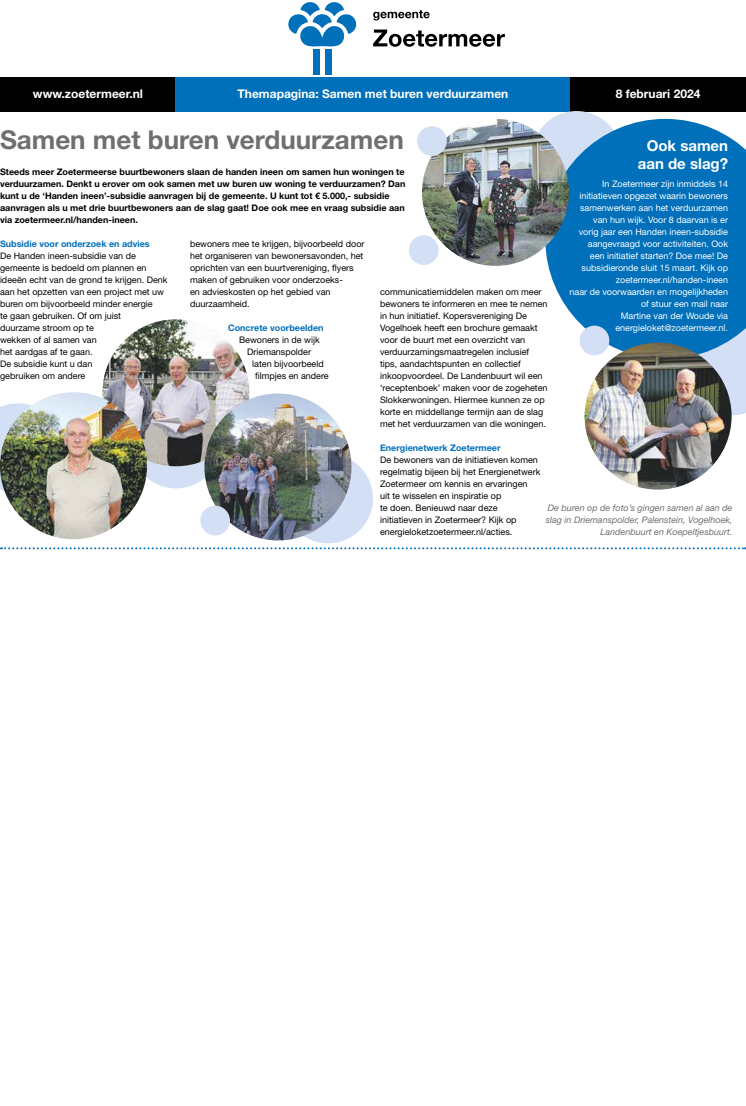
<style>
.page{position:relative;width:746px;height:1106px;background:#fff}
.page>*{position:absolute;margin:0;border:0;box-sizing:border-box;transform-origin:0 0}
.t1{font:26px "Helvetica Neue LT Std Bd 2";color:#706f6f}
.t2{font:15px/18px "Helvetica Neue LT Std Bd 2";color:#fff;text-align:center}
.t3{font:12px "Helvetica Neue LT Std Bd 2";color:#fff}
.t4{font:9px/12px "Helvetica Neue LT Std Roman 2";color:#000}
.t5{font:9px/12px "Helvetica Neue LT Std Roman 2";color:#fff;text-align:right}
.t6{font:9px/12px "Helvetica Neue LT Std Bd 2";color:#000}
.t7{font:italic 9px/12px "Helvetica Neue LT Std";color:#706f6f;text-align:right}
.t8{font:9px "Helvetica Neue LT Std Bd 2";color:#0070ba}
</style>
<div class="page">
<svg style="left:373px;top:30px;width:132px;height:17px"></svg>
<svg style="left:373px;top:10px;width:56px;height:11px"></svg>
<svg style="left:288px;top:2px;width:69px;height:45px"></svg>
<div style="left:313px;top:49px;width:6px;height:25px;background:#0070ba"></div>
<div style="left:325px;top:49px;width:6px;height:25px;background:#0070ba"></div>
<div style="left:0;top:77px;width:176px;height:34px;background:#000"></div>
<div style="left:570px;top:77px;width:176px;height:34px;background:#000"></div>
<div style="left:176px;top:77px;width:394px;height:34px;background:#0070ba"></div>
<div style="left:131px;top:399px;width:90px;height:89px;background:#d3dff4;border-radius:50%"></div>
<svg style="left:0;top:403px;width:31px;height:89px"></svg>
<div style="left:283px;top:453px;width:90px;height:90px;background:#d3dff4;border-radius:50%"></div>
<div style="left:531px;top:111px;width:90px;height:90px;background:#d3dff4;border-radius:50%"></div>
<svg style="left:705px;top:359px;width:41px;height:56px"></svg>
<svg style="left:1px;top:547px;width:745px;height:2px"></svg>
<img style="left:102px;top:319px;width:147px;height:147px;border-radius:73px">
<img style="left:204px;top:393px;width:147px;height:147px;border-radius:73px">
<svg style="left:545px;top:119px;width:201px;height:240px;background:#2081c2"></svg>
<img style="left:0;top:392px;width:147px;height:147px;border-radius:73px">
<img style="left:584px;top:342px;width:147px;height:147px;border-radius:73px">
<img style="left:422px;top:119px;width:147px;height:147px;border-radius:73px">
<div style="left:200px;top:506px;width:30px;height:29px;background:#d3dff4;border-radius:50%"></div>
<div style="left:417px;top:126px;width:29px;height:30px;background:#d3dff4;border-radius:50%"></div>
<div style="left:409px;top:235px;width:29px;height:30px;background:#d3dff4;border-radius:50%"></div>
<div style="left:579px;top:326px;width:30px;height:29px;background:#d3dff4;border-radius:50%"></div>
<h3 class="t3" style="left:33px;top:86px;width:111px">www.zoetermeer.nl</h3>
<h3 class="t3" style="left:237px;top:86px;width:272px">Themapagina: Samen met buren verduurzamen</h3>
<h3 class="t3" style="left:615px;top:86px;width:86px">8 februari 2024</h3>
<h1 class="t1" style="left:0;top:124px;width:405px">Samen met buren verduurzamen</h1>
<p class="t6" style="left:0;top:166px;width:407px">Steeds meer Zoetermeerse buurtbewoners slaan de handen ineen om samen hun woningen te verduurzamen. Denkt u erover om ook samen met uw buren uw woning te verduurzamen? Dan kunt u de ‘Handen ineen’-subsidie aanvragen bij de gemeente. U kunt tot € 5.000,- subsidie aanvragen als u met drie buurtbewoners aan de slag gaat! Doe ook mee en vraag subsidie aan via zoetermeer.nl/handen-ineen.</p>
<p class="t8" style="left:0;top:238px;width:151px">Subsidie voor onderzoek en advies</p>
<p class="t4" style="left:0;top:250px;width:169px">De Handen ineen-subsidie van de gemeente is bedoeld om plannen en ideeën echt van de grond te krijgen. Denk aan het opzetten van een project met uw buren om bijvoorbeeld minder energie<br>te gaan gebruiken. Of om juist<br>duurzame stroom op te<br>wekken of al samen van<br>het aardgas af te gaan.<br>De subsidie kunt u dan<br>gebruiken om andere</p>
<p class="t4" style="left:190px;top:238px;width:176px">bewoners mee te krijgen, bijvoorbeeld door het organiseren van bewonersavonden, het oprichten van een buurtvereniging, flyers maken of gebruiken voor onderzoeks-<br>en advieskosten op het gebied van duurzaamheid.</p>
<h2 class="t2" style="left:637px;top:137px;width:92px">Ook samen aan de slag?</h2>
<p class="t5" style="left:569px;top:178px;width:160px">In Zoetermeer zijn inmiddels 14 initiatieven opgezet waarin bewoners samenwerken aan het verduurzamen van hun wijk. Voor 8 daarvan is er<br>vorig jaar een Handen ineen-subsidie aangevraagd voor activiteiten. Ook<br>een initiatief starten? Doe mee! De subsidieronde sluit 15 maart. Kijk op zoetermeer.nl/handen-ineen<br>naar de voorwaarden en mogelijkheden of stuur een mail naar<br>Martine van der Woude via energieloket@zoetermeer.nl.</p>
<p class="t4" style="left:380px;top:286px;width:169px">communicatiemiddelen maken om meer bewoners te informeren en mee te nemen in hun initiatief. Kopersvereniging De Vogelhoek heeft een brochure gemaakt voor de buurt met een overzicht van verduurzamingsmaatregelen inclusief tips, aandachtspunten en collectief inkoopvoordeel. De Landenbuurt wil een ‘receptenboek’ maken voor de zogeheten Slokkerwoningen. Hiermee kunnen ze op korte en middellange termijn aan de slag met het verduurzamen van die woningen.</p>
<p class="t8" style="left:380px;top:442px;width:122px">Energienetwerk Zoetermeer</p>
<p class="t4" style="left:380px;top:454px;width:162px">De bewoners van de initiatieven komen regelmatig bijeen bij het Energienetwerk Zoetermeer om kennis en ervaringen<br>uit te wisselen en inspiratie op<br>te doen. Benieuwd naar deze initiatieven in Zoetermeer? Kijk op energieloketzoetermeer.nl/acties.</p>
<p class="t8" style="left:228px;top:322px;width:97px">Concrete voorbeelden</p>
<p class="t4" style="left:239px;top:334px;width:82px">Bewoners in de wijk</p>
<p class="t4" style="left:247px;top:346px;width:65px">Driemanspolder</p>
<p class="t4" style="left:252px;top:358px;width:73px">laten bijvoorbeeld</p>
<p class="t4" style="left:255px;top:370px;width:75px">filmpjes en andere</p>
<p class="t7" style="left:546px;top:502px;width:188px">De buren op de foto’s gingen samen al aan de slag in Driemanspolder, Palenstein, Vogelhoek,<br>Landenbuurt en Koepeltjesbuurt.</p>
</div>
